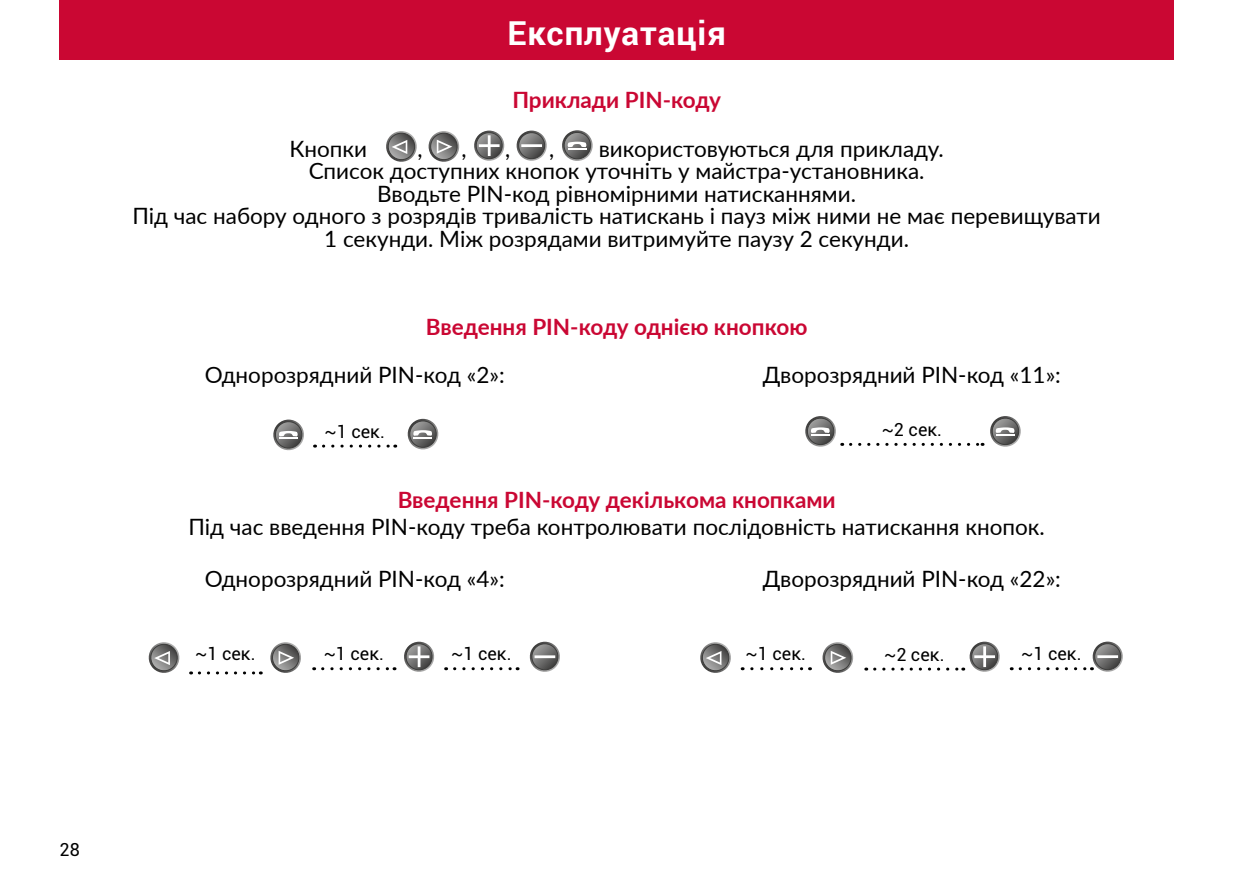
<style>
.page{position:relative;width:1259px;height:893px;background:#fff}
.page>*{position:absolute;margin:0;border:0;box-sizing:border-box;transform-origin:0 0}
.t1{font:700 33px "Roboto";letter-spacing:.03em;color:#fff}
.t2{font:22.5px "Lato";color:#000}
.t3{font:700 22.5px "Lato";color:#ca0733}
.t4{font:18px "Roboto";color:#000}
</style>
<div class="page">
<div style="left:60px;top:0;width:1114px;height:60px;background:#ca0733"></div>
<svg style="left:386px;top:131px;width:31px;height:31px"></svg>
<svg style="left:428px;top:131px;width:32px;height:31px"></svg>
<svg style="left:474px;top:131px;width:31px;height:30px"></svg>
<hr style="left:479px;top:144px;width:20px;height:3px;background:#fff">
<hr style="left:488px;top:135px;width:2px;height:21px;background:#fff">
<svg style="left:516px;top:131px;width:31px;height:30px"></svg>
<hr style="left:521px;top:144px;width:21px;height:3px;background:#fff">
<svg style="left:562px;top:130px;width:31px;height:31px"></svg>
<svg style="left:273px;top:420px;width:31px;height:31px"></svg>
<svg style="left:323px;top:445px;width:73px;height:3px"></svg>
<svg style="left:407px;top:419px;width:32px;height:31px"></svg>
<svg style="left:805px;top:416px;width:37px;height:31px"></svg>
<svg style="left:850px;top:416px;width:171px;height:31px"></svg>
<svg style="left:148px;top:642px;width:32px;height:31px"></svg>
<svg style="left:199px;top:671px;width:62px;height:3px"></svg>
<svg style="left:270px;top:642px;width:31px;height:31px"></svg>
<svg style="left:323px;top:667px;width:72px;height:3px"></svg>
<svg style="left:404px;top:642px;width:30px;height:30px"></svg>
<hr style="left:409px;top:655px;width:20px;height:3px;background:#fff">
<hr style="left:418px;top:646px;width:2px;height:21px;background:#fff">
<svg style="left:454px;top:667px;width:64px;height:3px"></svg>
<svg style="left:529px;top:642px;width:31px;height:30px"></svg>
<hr style="left:534px;top:655px;width:21px;height:3px;background:#fff">
<svg style="left:700px;top:642px;width:31px;height:31px"></svg>
<svg style="left:752px;top:667px;width:58px;height:3px"></svg>
<svg style="left:822px;top:642px;width:32px;height:31px"></svg>
<svg style="left:874px;top:642px;width:126px;height:30px"></svg>
<hr style="left:974px;top:655px;width:21px;height:3px;background:#fff">
<hr style="left:983px;top:646px;width:3px;height:21px;background:#fff">
<svg style="left:1020px;top:642px;width:103px;height:30px"></svg>
<hr style="left:1097px;top:655px;width:21px;height:3px;background:#fff">
<h1 class="t1" style="left:507px;top:14px;width:220px">Експлуатація</h1>
<p class="t3" style="left:512px;top:84px;width:210px">Приклади PIN-коду</p>
<p class="t2" style="left:289px;top:133px;width:79px">Кнопки</p>
<p class="t2" style="left:417px;top:133px;width:7px">,</p>
<p class="t2" style="left:461px;top:133px;width:7px">,</p>
<p class="t2" style="left:505px;top:133px;width:7px">,</p>
<p class="t2" style="left:549px;top:133px;width:7px">,</p>
<p class="t2" style="left:599px;top:133px;width:346px">використовуються для прикладу.</p>
<p class="t2" style="left:309px;top:155px;width:617px">Список доступних кнопок уточніть у майстра-установника.</p>
<p class="t2" style="left:377px;top:178px;width:480px">Вводьте PIN-код рівномірними натисканнями.</p>
<p class="t2" style="left:132px;top:200px;width:970px">Під час набору одного з розрядів тривалість натискань і пауз між ними не має перевищувати</p>
<p class="t2" style="left:324px;top:223px;width:586px">1 секунди. Між розрядами витримуйте паузу 2 секунди.</p>
<p class="t3" style="left:426px;top:310px;width:383px">Введення PIN-коду однією кнопкою</p>
<p class="t2" style="left:205px;top:359px;width:301px">Однорозрядний PIN-код «2»:</p>
<p class="t2" style="left:763px;top:359px;width:300px">Дворозрядний PIN-код «11»:</p>
<p class="t4" style="left:324px;top:419px;width:62px">~1 сек.</p>
<p class="t4" style="left:881px;top:417px;width:62px">~2 сек.</p>
<p class="t3" style="left:398px;top:483px;width:439px">Введення PIN-коду декількома кнопками</p>
<p class="t2" style="left:188px;top:510px;width:858px">Під час введення PIN-коду треба контролювати послідовність натискання кнопок.</p>
<p class="t2" style="left:205px;top:562px;width:301px">Однорозрядний PIN-код «4»:</p>
<p class="t2" style="left:763px;top:562px;width:300px">Дворозрядний PIN-код «22»:</p>
<p class="t4" style="left:195px;top:641px;width:62px">~1 сек.</p>
<p class="t4" style="left:324px;top:641px;width:62px">~1 сек.</p>
<p class="t4" style="left:451px;top:641px;width:62px">~1 сек.</p>
<p class="t4" style="left:745px;top:641px;width:62px">~1 сек.</p>
<p class="t4" style="left:884px;top:642px;width:62px">~2 сек.</p>
<p class="t4" style="left:1021px;top:641px;width:62px">~1 сек.</p>
<p class="t4" style="left:60px;top:837px;width:22px">28</p>
</div>
